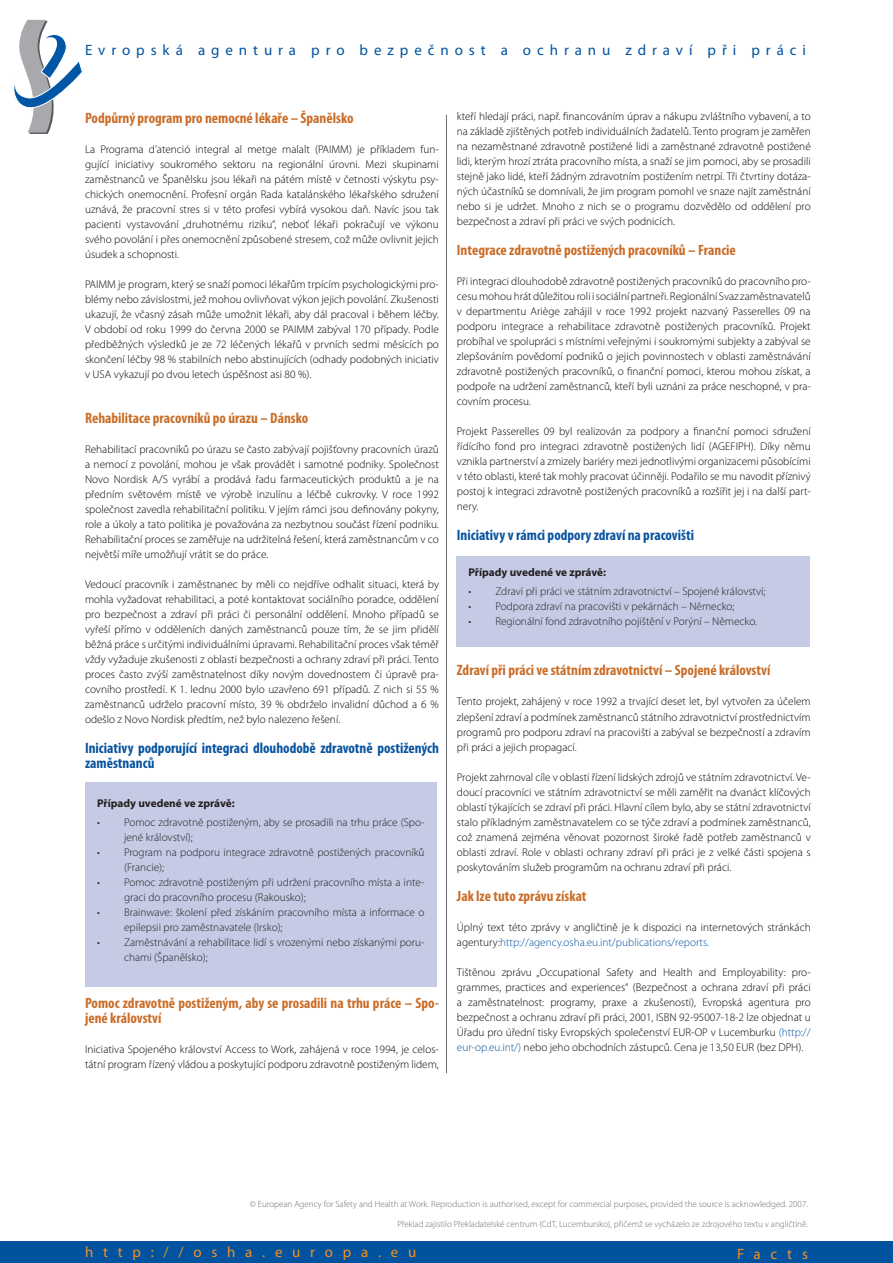
<style>
.page{position:relative;width:893px;height:1263px;background:#fff}
.page>*{position:absolute;margin:0;border:0;box-sizing:border-box;transform-origin:0 0}
.t1{font:700 condensed 15px/15px "Myriad Pro";color:#ca6d28}
.t2{font:700 condensed 15px/15px "Myriad Pro";color:#08539f}
.t3{font:15px "Myriad Pro";letter-spacing:.395em;color:#0153a0}
.t4{font:15px "Myriad Pro";letter-spacing:.65em;color:#f6911e}
.t5{font:300 11.25px/15px "Myriad Pro";color:#040503;text-align:justify}
.t6{font:300 11.25px/15px "Myriad Pro";color:#231f20}
.t7{font:700 11.25px "Myriad Pro";color:#231f20}
.t8{font:300 9px "Myriad Pro";color:#6c6d70}
.s1{color:#08539f}
</style>
<div class="page">
<div style="left:456px;top:556px;width:354px;height:90px;background:#c5cbe5"></div>
<div style="left:85px;top:782px;width:352px;height:204px;background:#c5cbe5"></div>
<div style="left:0;top:1242px;width:893px;height:21px;background:#0153a0"></div>
<hr style="left:446px;top:115px;width:1px;height:958px;background:#6c6d70">
<svg style="left:13px;top:20px;width:70px;height:114px"></svg>
<p class="t3" style="left:85px;top:40px;width:722px">Evropská agentura pro bezpečnost a ochranu zdraví při práci</p>
<p class="t1" style="left:85px;top:110px;width:270px">Podpůrný program pro nemocné lékaře – Španělsko</p>
<p class="t5" style="left:85px;top:142px;width:355px">La Programa d’atenció integral al metge malalt (PAIMM) je příkladem fun&shy;gující iniciativy soukromého sektoru na regionální úrovni. Mezi skupinami zaměstnanců ve Španělsku jsou lékaři na pátém místě v četnosti výskytu psy&shy;chických onemocnění. Profesní orgán Rada katalánského lékařského sdružení uznává, že pracovní stres si v této profesi vybírá vysokou daň. Navíc jsou tak pacienti vystavování „druhotnému riziku“, neboť lékaři pokračují ve výkonu svého povolání i přes onemocnění způsobené stresem, což může ovlivnit jejich úsudek a schopnosti.</p>
<p class="t5" style="left:85px;top:277px;width:355px">PAIMM je program, který se snaží pomoci lékařům trpícím psychologickými pro&shy;blémy nebo závislostmi, jež mohou ovlivňovat výkon jejich povolání. Zkušenosti ukazují, že včasný zásah může umožnit lékaři, aby dál pracoval i během léčby.<br>V období od roku 1999 do června 2000 se PAIMM zabýval 170 případy. Podle předběžných výsledků je ze 72 léčených lékařů v prvních sedmi měsících po skončení léčby 98 % stabilních nebo abstinujících (odhady podobných iniciativ v USA vykazují po dvou letech úspěšnost asi 80 %).</p>
<p class="t1" style="left:85px;top:410px;width:225px">Rehabilitace pracovníků po úrazu – Dánsko</p>
<p class="t5" style="left:85px;top:442px;width:355px">Rehabilitací pracovníků po úrazu se často zabývají pojišťovny pracovních úrazů a nemocí z povolání, mohou je však provádět i samotné podniky. Společnost Novo Nordisk A/S vyrábí a prodává řadu farmaceutických produktů a je na předním světovém místě ve výrobě inzulínu a léčbě cukrovky. V roce 1992 společnost zavedla rehabilitační politiku. V jejím rámci jsou definovány pokyny, role a úkoly a tato politika je považována za nezbytnou součást řízení podniku.<br>Rehabilitační proces se zaměřuje na udržitelná řešení, která zaměstnancům v co největší míře umožňují vrátit se do práce.</p>
<p class="t5" style="left:85px;top:577px;width:355px">Vedoucí pracovník i zaměstnanec by měli co nejdříve odhalit situaci, která by mohla vyžadovat rehabilitaci, a poté kontaktovat sociálního poradce, oddělení pro bezpečnost a zdraví při práci či personální oddělení. Mnoho případů se vyřeší přímo v odděleních daných zaměstnanců pouze tím, že se jim přidělí běžná práce s určitými individuálními úpravami. Rehabilitační proces však téměř vždy vyžaduje zkušenosti z oblasti bezpečnosti a ochrany zdraví při práci. Tento proces často zvýší zaměstnatelnost díky novým dovednostem či úpravě pra&shy;covního prostředí. K 1. lednu 2000 bylo uzavřeno 691 případů. Z nich si 55 % zaměstnanců udrželo pracovní místo, 39 % obdrželo invalidní důchod a 6 % odešlo z Novo Nordisk předtím, než bylo nalezeno řešení.</p>
<p class="t2" style="left:85px;top:740px;width:355px">Iniciativy podporující integraci dlouhodobě zdravotně postižených zaměstnanců</p>
<p class="t7" style="left:97px;top:796px;width:139px">Případy uvedené ve zprávě:</p>
<p class="t6" style="left:124px;top:815px;width:302px">Pomoc zdravotně postiženým, aby se prosadili na trhu práce (Spo&shy;jené království);</p>
<p class="t6" style="left:124px;top:845px;width:302px">Program na podporu integrace zdravotně postižených pracovníků (Francie);</p>
<p class="t6" style="left:124px;top:875px;width:302px">Pomoc zdravotně postiženým při udržení pracovního místa a inte&shy;graci do pracovního procesu (Rakousko);</p>
<p class="t6" style="left:124px;top:905px;width:302px">Brainwave: školení před získáním pracovního místa a informace o epilepsii pro zaměstnavatele (Irsko);</p>
<p class="t6" style="left:124px;top:935px;width:302px">Zaměstnávání a rehabilitace lidí s vrozenými nebo získanými poru&shy;chami (Španělsko);</p>
<p class="t6" style="left:97px;top:815px;width:4px">•</p>
<p class="t6" style="left:97px;top:845px;width:4px">•</p>
<p class="t6" style="left:97px;top:875px;width:4px">•</p>
<p class="t6" style="left:97px;top:905px;width:4px">•</p>
<p class="t6" style="left:97px;top:935px;width:4px">•</p>
<p class="t1" style="left:85px;top:995px;width:355px">Pomoc zdravotně postiženým, aby se prosadili na trhu práce – Spo&shy;jené království</p>
<p class="t5" style="left:85px;top:1042px;width:355px">Iniciativa Spojeného království Access to Work, zahájená v roce 1994, je celos&shy;tátní program řízený vládou a poskytující podporu zdravotně postiženým lidem,</p>
<p class="t5" style="left:457px;top:109px;width:355px">kteří hledají práci, např. financováním úprav a nákupu zvláštního vybavení, a to na základě zjištěných potřeb individuálních žadatelů. Tento program je zaměřen na nezaměstnané zdravotně postižené lidi a zaměstnané zdravotně postižené lidi, kterým hrozí ztráta pracovního místa, a snaží se jim pomoci, aby se prosadili stejně jako lidé, kteří žádným zdravotním postižením netrpí. Tři čtvrtiny dotáza&shy;ných účastníků se domnívali, že jim program pomohl ve snaze najít zaměstnání nebo si je udržet. Mnoho z nich se o programu dozvědělo od oddělení pro bezpečnost a zdraví při práci ve svých podnicích.</p>
<p class="t1" style="left:457px;top:243px;width:280px">Integrace zdravotně postižených pracovníků – Francie</p>
<p class="t5" style="left:457px;top:274px;width:355px">Při integraci dlouhodobě zdravotně postižených pracovníků do pracovního pro&shy;cesu mohou hrát důležitou roli i sociální partneři. Regionální Svaz zaměstnavatelů v departmentu Ariège zahájil v roce 1992 projekt nazvaný Passerelles 09 na podporu integrace a rehabilitace zdravotně postižených pracovníků. Projekt probíhal ve spolupráci s místními veřejnými i soukromými subjekty a zabýval se zlepšováním povědomí podniků o jejich povinnostech v oblasti zaměstnávání zdravotně postižených pracovníků, o finanční pomoci, kterou mohou získat, a podpoře na udržení zaměstnanců, kteří byli uznáni za práce neschopné, v pra&shy;covním procesu.</p>
<p class="t5" style="left:457px;top:424px;width:355px">Projekt Passerelles 09 byl realizován za podpory a finanční pomoci sdružení řídícího fond pro integraci zdravotně postižených lidí (AGEFIPH). Díky němu vznikla partnerství a zmizely bariéry mezi jednotlivými organizacemi působícími v této oblasti, které tak mohly pracovat účinněji. Podařilo se mu navodit příznivý postoj k integraci zdravotně postižených pracovníků a rozšířit jej i na další part&shy;nery.</p>
<p class="t2" style="left:457px;top:528px;width:239px">Iniciativy v rámci podpory zdraví na pracovišti</p>
<p class="t7" style="left:468px;top:565px;width:139px">Případy uvedené ve zprávě:</p>
<p class="t6" style="left:495px;top:584px;width:272px">Zdraví při práci ve státním zdravotnictví – Spojené království;</p>
<p class="t6" style="left:495px;top:599px;width:241px">Podpora zdraví na pracovišti v pekárnách – Německo;</p>
<p class="t6" style="left:495px;top:614px;width:263px">Regionální fond zdravotního pojištění v Porýní – Německo.</p>
<p class="t6" style="left:468px;top:584px;width:4px;text-align:justify">• • •</p>
<p class="t1" style="left:457px;top:663px;width:315px">Zdraví při práci ve státním zdravotnictví – Spojené království</p>
<p class="t5" style="left:457px;top:694px;width:355px">Tento projekt, zahájený v roce 1992 a trvající deset let, byl vytvořen za účelem zlepšení zdraví a podmínek zaměstnanců státního zdravotnictví prostřednictvím programů pro podporu zdraví na pracovišti a zabýval se bezpečností a zdravím při práci a jejich propagací.</p>
<p class="t5" style="left:457px;top:769px;width:355px">Projekt zahrnoval cíle v oblasti řízení lidských zdrojů ve státním zdravotnictví. Ve&shy;doucí pracovníci ve státním zdravotnictví se měli zaměřit na dvanáct klíčových oblastí týkajících se zdraví při práci. Hlavní cílem bylo, aby se státní zdravotnictví stalo příkladným zaměstnavatelem co se týče zdraví a podmínek zaměstnanců, což znamená zejména věnovat pozornost široké řadě potřeb zaměstnanců v oblasti zdraví. Role v oblasti ochrany zdraví při práci je z velké části spojena s poskytováním služeb programům na ochranu zdraví při práci.</p>
<p class="t1" style="left:457px;top:888px;width:131px">Jak lze tuto zprávu získat</p>
<p class="t5" style="left:457px;top:919px;width:355px">Úplný text této zprávy v angličtině je k dispozici na internetových stránkách agentury:<span class="s1">http://agency.osha.eu.int/publications/reports.</span></p>
<p class="t5" style="left:457px;top:964px;width:355px">Tištěnou zprávu „Occupational Safety and Health and Employability: pro&shy;grammes, practices and experiences“ (Bezpečnost a ochrana zdraví při práci a zaměstnatelnost: programy, praxe a zkušenosti), Evropská agentura pro bezpečnost a ochranu zdraví při práci, 2001, ISBN 92-95007-18-2 lze objednat u Úřadu pro úřední tisky Evropských společenství EUR-OP v Lucemburku <span class="s1">(http:// eur-op.eu.int/)</span> nebo jeho obchodních zástupců. Cena je 13,50 EUR (bez DPH).</p>
<p class="t8" style="left:250px;top:1198px;width:560px">© European Agency for Safety and Health at Work. Reproduction is authorised, except for commercial purposes, provided the source is acknowledged. 2007.</p>
<p class="t8" style="left:397px;top:1219px;width:412px">Překlad zajistilo Překladatelské centrum (CdT, Lucembursko), přičemž se vycházelo ze zdrojového textu v angličtině.</p>
<p class="t4" style="left:85px;top:1243px;width:333px">http://osha.europa.eu</p>
<p class="t4" style="left:737px;top:1244px;width:72px">Facts</p>
</div>
